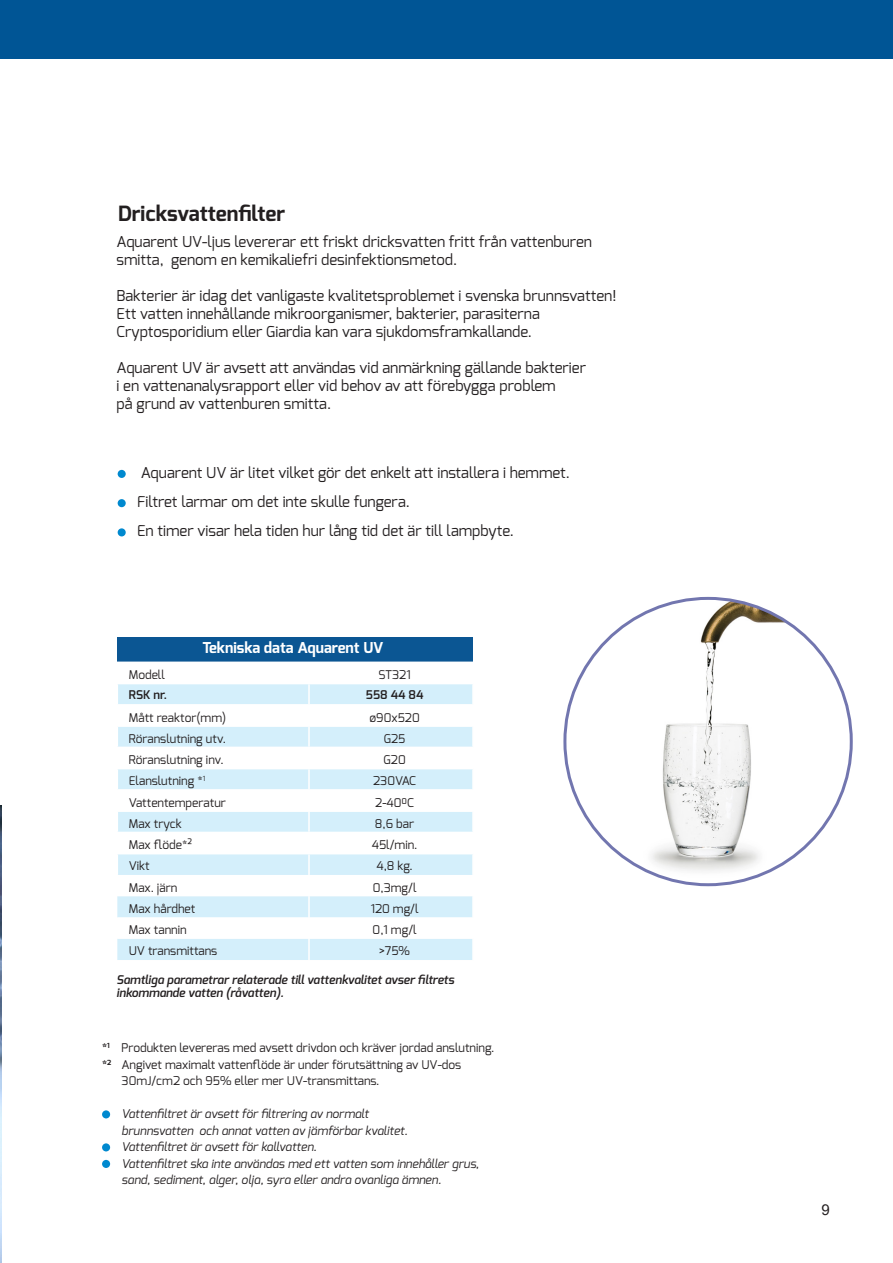
<style>
.page{position:relative;width:893px;height:1263px;background:#fff}
.page>*{position:absolute;margin:0;border:0;box-sizing:border-box;transform-origin:0 0}
.t1{font:700 21px "Exo";color:#231f20}
.Brödtext{font:15px/18px "Exo";color:#231f20}
.Mellanrubrik_blå_ver{font:15px "Exo";color:#231f20}
.t2{font:700 15px "Exo";color:#fff}
.t3{font:15px "Arial";color:#231f20}
.Tabell_regular{font:12px "Exo";color:#231f20}
.Tabell_regular-2{font:italic 12px/16.5px "Exo";color:#231f20}
.underrubrik{font:italic 600 12px/13.5px "Exo";color:#231f20}
.Tabell_regular-3{font:600 12px "Exo";color:#231f20}
.s1{font-weight:700}
</style>
<div class="page">
<hr style="left:0;top:0;width:1px;height:59px;background:#005595">
<div style="left:1px;top:0;width:892px;height:59px;background:#005595"></div>
<div style="left:118px;top:470px;width:8px;height:8px;background:#0089cf;border-radius:50%"></div>
<div style="left:118px;top:499px;width:8px;height:8px;background:#0089cf;border-radius:50%"></div>
<div style="left:118px;top:528px;width:8px;height:8px;background:#0089cf;border-radius:50%"></div>
<div style="left:117px;top:637px;width:356px;height:25px;background:#0b5693"></div>
<div style="left:117px;top:684px;width:355px;height:276px;background:#d4effb"></div>
<svg style="left:117px;top:706px;width:355px;height:233px"></svg>
<hr style="left:117px;top:661px;width:192px;height:2px;background:#fff">
<hr style="left:309px;top:661px;width:165px;height:2px;background:#fff">
<hr style="left:308px;top:684px;width:2px;height:20px;background:#fff">
<hr style="left:117px;top:704px;width:192px;height:2px;background:#fff">
<hr style="left:309px;top:704px;width:165px;height:2px;background:#fff">
<svg style="left:308px;top:706px;width:2px;height:19px"></svg>
<hr style="left:117px;top:725px;width:192px;height:2px;background:#fff">
<hr style="left:309px;top:725px;width:165px;height:2px;background:#fff">
<hr style="left:308px;top:727px;width:2px;height:20px;background:#fff">
<hr style="left:117px;top:747px;width:192px;height:1px;background:#fff">
<hr style="left:309px;top:747px;width:165px;height:1px;background:#fff">
<hr style="left:308px;top:748px;width:2px;height:20px;background:#fff">
<hr style="left:117px;top:768px;width:192px;height:1px;background:#fff">
<hr style="left:309px;top:768px;width:165px;height:1px;background:#fff">
<hr style="left:308px;top:769px;width:2px;height:20px;background:#fff">
<hr style="left:117px;top:789px;width:192px;height:2px;background:#fff">
<hr style="left:309px;top:789px;width:165px;height:2px;background:#fff">
<svg style="left:308px;top:791px;width:2px;height:19px"></svg>
<hr style="left:117px;top:810px;width:192px;height:2px;background:#fff">
<hr style="left:309px;top:810px;width:165px;height:2px;background:#fff">
<hr style="left:308px;top:812px;width:2px;height:20px;background:#fff">
<hr style="left:117px;top:832px;width:192px;height:1px;background:#fff">
<hr style="left:309px;top:832px;width:165px;height:1px;background:#fff">
<hr style="left:308px;top:833px;width:2px;height:20px;background:#fff">
<hr style="left:117px;top:853px;width:192px;height:1px;background:#fff">
<svg style="left:117px;top:684px;width:1px;height:191px"></svg>
<hr style="left:309px;top:853px;width:165px;height:1px;background:#fff">
<hr style="left:308px;top:854px;width:2px;height:21px;background:#fff">
<hr style="left:308px;top:875px;width:2px;height:21px;background:#fff">
<hr style="left:308px;top:896px;width:2px;height:21px;background:#fff">
<hr style="left:308px;top:917px;width:2px;height:22px;background:#fff">
<hr style="left:308px;top:939px;width:2px;height:21px;background:#fff">
<div style="left:102px;top:1110px;width:8px;height:8px;background:#0089cf;border-radius:50%"></div>
<div style="left:102px;top:1143px;width:8px;height:8px;background:#0089cf;border-radius:50%"></div>
<div style="left:102px;top:1160px;width:8px;height:8px;background:#0089cf;border-radius:50%"></div>
<img style="left:0;top:806px;width:1px;height:457px">
<img style="left:585px;top:598px;width:266px;height:287px">
<p class="t1" style="left:118px;top:200px;width:169px">Dricksvattenfilter</p>
<p class="Brödtext" style="left:117px;top:232px;width:477px">Aquarent UV-ljus levererar ett friskt dricksvatten fritt från vattenburen smitta, genom en kemikaliefri desinfektionsmetod.</p>
<p class="Brödtext" style="left:117px;top:286px;width:501px">Bakterier är idag det vanligaste kvalitetsproblemet i svenska brunnsvatten!<br>Ett vatten innehållande mikroorganismer, bakterier, parasiterna</p>
<p class="Brödtext" style="left:117px;top:322px;width:417px">Cryptosporidium eller Giardia kan vara sjukdomsframkallande.</p>
<p class="Brödtext" style="left:117px;top:358px;width:471px">Aquarent UV är avsett att användas vid anmärkning gällande bakterier</p>
<p class="Brödtext" style="left:117px;top:376px;width:441px">i en vattenanalysrapport eller vid behov av att förebygga problem</p>
<p class="Brödtext" style="left:117px;top:394px;width:216px">på grund av vattenburen smitta.</p>
<p class="Mellanrubrik_blå_ver" style="left:141px;top:463px;width:431px">Aquarent UV är litet vilket gör det enkelt att installera i hemmet.</p>
<p class="Mellanrubrik_blå_ver" style="left:137px;top:492px;width:274px">Filtret larmar om det inte skulle fungera.</p>
<p class="Mellanrubrik_blå_ver" style="left:137px;top:521px;width:378px">En timer visar hela tiden hur lång tid det är till lampbyte.</p>
<p class="t2" style="left:203px;top:638px;width:183px">Tekniska data Aquarent UV</p>
<p class="Tabell_regular" style="left:129px;top:667px;width:38px">Modell</p>
<p class="Tabell_regular" style="left:378px;top:667px;width:34px">ST321</p>
<p class="Tabell_regular-3" style="left:129px;top:687px;width:40px">RSK nr.</p>
<p class="Tabell_regular-3" style="left:366px;top:687px;width:59px">558 44 84</p>
<p class="Tabell_regular" style="left:129px;top:709px;width:99px">Mått reaktor(mm)</p>
<p class="Tabell_regular" style="left:369px;top:709px;width:52px">ø90x520</p>
<p class="Tabell_regular" style="left:129px;top:731px;width:99px">Röranslutning utv.</p>
<p class="Tabell_regular" style="left:384px;top:731px;width:23px">G25</p>
<p class="Tabell_regular" style="left:129px;top:752px;width:96px">Röranslutning inv.</p>
<p class="Tabell_regular" style="left:383px;top:752px;width:24px">G20</p>
<p class="Tabell_regular" style="left:129px;top:773px;width:78px">Elanslutning *<sup>1</sup></p>
<p class="Tabell_regular" style="left:373px;top:773px;width:45px">230VAC</p>
<p class="Tabell_regular" style="left:129px;top:794px;width:99px">Vattentemperatur</p>
<p class="Tabell_regular" style="left:375px;top:794px;width:40px">2-400C</p>
<p class="Tabell_regular" style="left:129px;top:816px;width:55px">Max tryck</p>
<p class="Tabell_regular" style="left:375px;top:816px;width:41px">8,6 bar</p>
<p class="Tabell_regular" style="left:129px;top:837px;width:65px">Max flöde*²</p>
<p class="Tabell_regular" style="left:372px;top:837px;width:47px">45l/min.</p>
<p class="Tabell_regular" style="left:129px;top:858px;width:22px">Vikt</p>
<p class="Tabell_regular" style="left:376px;top:858px;width:38px">4,8 kg.</p>
<p class="Tabell_regular" style="left:129px;top:879px;width:50px">Max. järn</p>
<p class="Tabell_regular" style="left:373px;top:879px;width:45px">0,3mg/l</p>
<p class="Tabell_regular" style="left:129px;top:901px;width:68px">Max hårdhet</p>
<p class="Tabell_regular" style="left:371px;top:901px;width:50px">120 mg/l</p>
<p class="Tabell_regular" style="left:129px;top:922px;width:59px">Max tannin</p>
<p class="Tabell_regular" style="left:373px;top:922px;width:46px">0,1 mg/l</p>
<p class="Tabell_regular" style="left:129px;top:943px;width:90px">UV transmittans</p>
<p class="Tabell_regular" style="left:379px;top:943px;width:32px">&gt;75%</p>
<p class="underrubrik" style="left:117px;top:972px;width:339px">Samtliga parametrar relaterade till vattenkvalitet avser filtrets inkommande vatten (råvatten).</p>
<p class="Tabell_regular" style="left:102px;top:1040px;width:394px"><span class="s1">*</span><sup>1</sup> Produkten levereras med avsett drivdon och kräver jordad anslutning.</p>
<p class="Tabell_regular" style="left:102px;top:1057px;width:361px"><span class="s1">*</span><sup>2</sup> Angivet maximalt vattenflöde är under förutsättning av UV-dos</p>
<p class="Tabell_regular" style="left:122px;top:1073px;width:259px">30mJ/cm2 och 95% eller mer UV-transmittans.</p>
<p class="Tabell_regular-2" style="left:122px;top:1106px;width:249px">Vattenfiltret är avsett för filtrering av normalt</p>
<p class="Tabell_regular-2" style="left:122px;top:1122px;width:288px">brunnsvatten och annat vatten av jämförbar kvalitet.</p>
<p class="Tabell_regular-2" style="left:122px;top:1139px;width:197px">Vattenfiltret är avsett för kallvatten.</p>
<p class="Tabell_regular-2" style="left:122px;top:1155px;width:359px">Vattenfiltret ska inte användas med ett vatten som innehåller grus, sand, sediment, alger, olja, syra eller andra ovanliga ämnen.</p>
<p class="t3" style="left:821px;top:1200px;width:10px">9</p>
</div>
